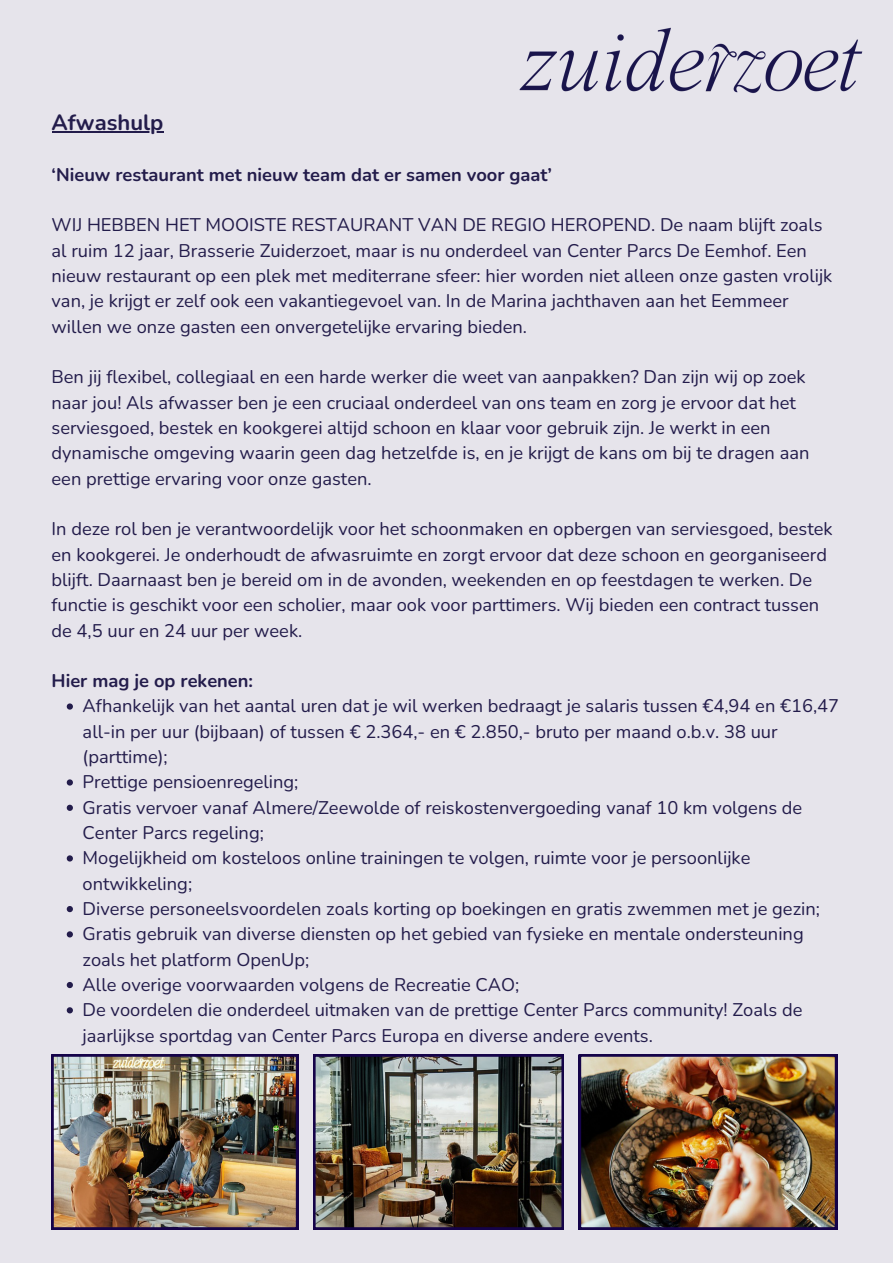
<style>
.page{position:relative;width:893px;height:1263px;background:#e6e4eb}
.page>*{position:absolute;margin:0;border:0;box-sizing:border-box;transform-origin:0 0}
.t1{font:700 22.05px "Nunito";color:#231c4b}
.t2{font:18.3px/25.3px "Nunito";color:#231c4b}
.t3{font:700 18.3px "Nunito";color:#231c4b}
</style>
<div class="page">
<img style="left:52px;top:1054px;width:246px;height:175px">
<img style="left:313px;top:1054px;width:251px;height:175px">
<img style="left:579px;top:1054px;width:258px;height:175px">
<img style="left:519px;top:27px;width:344px;height:67px">
<hr style="left:52px;top:131px;width:111px;height:1px;background:#231c4b">
<svg style="left:67px;top:703px;width:6px;height:7px"></svg>
<svg style="left:67px;top:779px;width:6px;height:6px"></svg>
<svg style="left:67px;top:805px;width:6px;height:6px"></svg>
<svg style="left:67px;top:855px;width:6px;height:6px"></svg>
<svg style="left:67px;top:906px;width:6px;height:6px"></svg>
<svg style="left:67px;top:931px;width:6px;height:6px"></svg>
<svg style="left:67px;top:982px;width:6px;height:6px"></svg>
<svg style="left:67px;top:1007px;width:6px;height:6px"></svg>
<p class="t1" style="left:52px;top:107px;width:113px">Afwashulp</p>
<p class="t3" style="left:52px;top:162px;width:502px">‘Nieuw restaurant met nieuw team dat er samen voor gaat’</p>
<p class="t2" style="left:52px;top:213px;width:772px">WIJ HEBBEN HET MOOISTE RESTAURANT VAN DE REGIO HEROPEND. De naam blijft zoals</p>
<p class="t2" style="left:52px;top:238px;width:757px">al ruim 12 jaar, Brasserie Zuiderzoet, maar is nu onderdeel van Center Parcs De Eemhof. Een</p>
<h2 class="t2" style="left:52px;top:263px;width:782px">nieuw restaurant op een plek met mediterrane sfeer: hier worden niet alleen onze gasten vrolijk van, je krijgt er zelf ook een vakantiegevoel van. In de Marina jachthaven aan het Eemmeer willen we onze gasten een onvergetelijke ervaring bieden.</h2>
<p class="t2" style="left:52px;top:365px;width:759px">Ben jij flexibel, collegiaal en een harde werker die weet van aanpakken? Dan zijn wij op zoek naar jou! Als afwasser ben je een cruciaal onderdeel van ons team en zorg je ervoor dat het serviesgoed, bestek en kookgerei altijd schoon en klaar voor gebruik zijn. Je werkt in een dynamische omgeving waarin geen dag hetzelfde is, en je krijgt de kans om bij te dragen aan een prettige ervaring voor onze gasten.</p>
<p class="t2" style="left:52px;top:516px;width:782px">In deze rol ben je verantwoordelijk voor het schoonmaken en opbergen van serviesgoed, bestek en kookgerei. Je onderhoudt de afwasruimte en zorgt ervoor dat deze schoon en georganiseerd blijft. Daarnaast ben je bereid om in de avonden, weekenden en op feestdagen te werken. De functie is geschikt voor een scholier, maar ook voor parttimers. Wij bieden een contract tussen de 4,5 uur en 24 uur per week.</p>
<p class="t3" style="left:52px;top:669px;width:203px">Hier mag je op rekenen:</p>
<p class="t2" style="left:83px;top:694px;width:758px">Afhankelijk van het aantal uren dat je wil werken bedraagt je salaris tussen €4,94 en €16,47 all-in per uur (bijbaan) of tussen € 2.364,- en € 2.850,- bruto per maand o.b.v. 38 uur (parttime);</p>
<p class="t2" style="left:83px;top:770px;width:217px">Prettige pensioenregeling;</p>
<p class="t2" style="left:83px;top:795px;width:721px">Gratis vervoer vanaf Almere/Zeewolde of reiskostenvergoeding vanaf 10 km volgens de<br>Center Parcs regeling;</p>
<p class="t2" style="left:83px;top:846px;width:669px">Mogelijkheid om kosteloos online trainingen te volgen, ruimte voor je persoonlijke ontwikkeling;</p>
<p class="t2" style="left:83px;top:896px;width:739px">Diverse personeelsvoordelen zoals korting op boekingen en gratis zwemmen met je gezin;</p>
<p class="t2" style="left:83px;top:921px;width:722px">Gratis gebruik van diverse diensten op het gebied van fysieke en mentale ondersteuning zoals het platform OpenUp;</p>
<p class="t2" style="left:83px;top:972px;width:438px">Alle overige voorwaarden volgens de Recreatie CAO;</p>
<p class="t2" style="left:83px;top:997px;width:721px">De voordelen die onderdeel uitmaken van de prettige Center Parcs community! Zoals de jaarlijkse sportdag van Center Parcs Europa en diverse andere events.</p>
</div>
